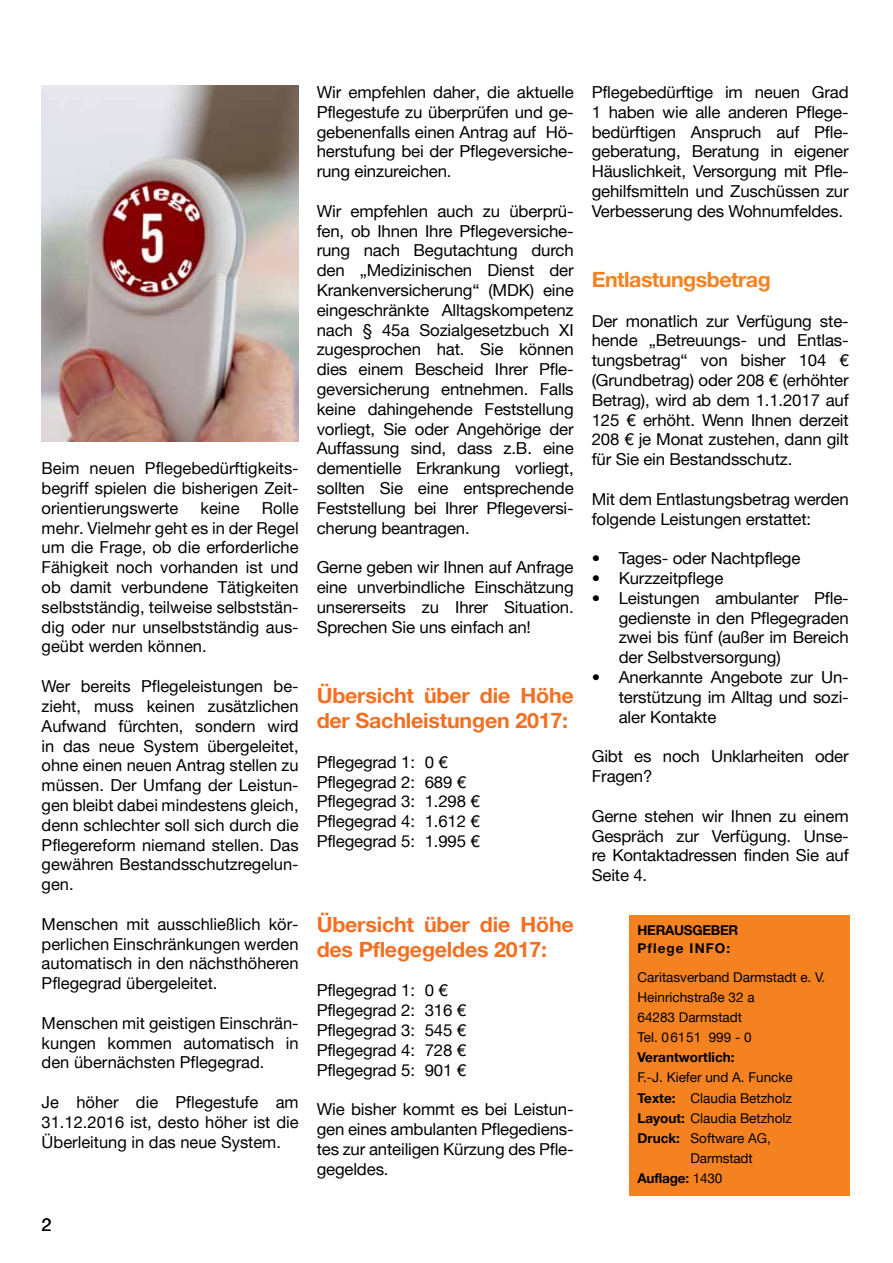
<style>
.page{position:relative;width:893px;height:1263px;background:#fff}
.page>*{position:absolute;margin:0;border:0;box-sizing:border-box;transform-origin:0 0}
.t1{font:700 21px/25.2px "Helvetica Neue";letter-spacing:-.01em;color:#f36f21}
.t2{font:700 21px "Helvetica Neue";letter-spacing:-.025em;color:#f58220}
.t3{font:18px "Helvetica Neue";color:#000}
.t4{font:16.5px/19.8px "Helvetica Neue";letter-spacing:-.01em;color:#000;text-align:justify}
.t5{font:13.5px/20.1px "Helvetica Neue";color:#000}
.t6{font:700 13.5px "Helvetica Neue";color:#000}
.t7{font:700 13.5px/18px "Helvetica Neue";letter-spacing:-.02em;color:#000}
.s1{font-weight:700}
.s2{font-weight:400}
</style>
<div class="page">
<div style="left:629px;top:915px;width:220px;height:281px;background:#f58220"></div>
<img style="left:42px;top:85px;width:257px;height:357px">
<p class="t4" style="left:42px;top:458px;width:259px">Beim neuen Pflegebedürftigkeits&shy;begriff spielen die bisherigen Zeit&shy;orientierungswerte</p>
<p class="t4" style="left:42px;top:498px;width:259px;text-indent:220px">Rolle mehr. Vielmehr geht es in der Regel um die Frage, ob die erforderliche Fähigkeit noch vorhanden ist und ob damit verbundene Tätigkeiten selbstständig, teilweise selbststän&shy;dig oder nur unselbstständig aus&shy;geübt werden können.</p>
<p class="t4" style="left:42px;top:676px;width:259px">Wer bereits Pflegeleistungen be&shy;zieht, muss keinen zusätzlichen Aufwand fürchten, sondern wird in das neue System übergeleitet, ohne einen neuen Antrag stellen zu müssen. Der Umfang der Leistun&shy;gen bleibt dabei mindestens gleich, denn schlechter soll sich durch die Pflegereform niemand stellen. Das gewähren Bestandsschutzregelun&shy;gen.</p>
<p class="t4" style="left:42px;top:914px;width:259px">Menschen mit ausschließlich kör&shy;perlichen Einschränkungen werden automatisch in den nächsthöheren Pflegegrad übergeleitet.</p>
<p class="t4" style="left:42px;top:1013px;width:259px">Menschen mit geistigen Einschrän&shy;kungen kommen automatisch in den übernächsten Pflegegrad.</p>
<p class="t4" style="left:42px;top:1092px;width:259px">Je höher die Pflegestufe am 31.12.2016 ist, desto höher ist die Überleitung in das neue System.</p>
<p class="t4" style="left:201px;top:498px;width:41px">keine</p>
<p class="t3" style="left:42px;top:1214px;width:12px">2</p>
<p class="t4" style="left:317px;top:82px;width:259px">Wir empfehlen daher, die aktuelle Pflegestufe zu überprüfen und ge&shy;gebenenfalls einen Antrag auf Hö&shy;herstufung bei der Pflegeversiche&shy;rung einzureichen.</p>
<p class="t4" style="left:317px;top:201px;width:259px">Wir empfehlen auch zu überprü&shy;fen, ob Ihnen Ihre Pflegeversiche&shy;rung nach Begutachtung durch den „Medizinischen Dienst der Krankenversicherung“ (MDK) eine eingeschränkte Alltagskompetenz nach § 45a Sozialgesetzbuch XI zugesprochen hat. Sie können dies einem Bescheid Ihrer Pfle&shy;geversicherung entnehmen. Falls keine dahingehende Feststellung vorliegt, Sie oder Angehörige der Auffassung sind, dass z.B. eine dementielle Erkrankung vorliegt, sollten Sie eine entsprechende Feststellung bei Ihrer Pflegeversi&shy;cherung beantragen.</p>
<p class="t4" style="left:317px;top:557px;width:258px">Gerne geben wir Ihnen auf Anfrage eine unverbindliche Einschätzung unsererseits zu Ihrer Situation.<br>Sprechen Sie uns einfach an!</p>
<p class="t1" style="left:317px;top:682px;width:259px">Übersicht über die Höhe der Sachleistungen 2017:</p>
<p class="t4" style="left:317px;top:752px;width:165px;text-align:left">Pflegegrad 1: 0 €<br>Pflegegrad 2: 689 €<br>Pflegegrad 3: 1.298 €<br>Pflegegrad 4: 1.612 €<br>Pflegegrad 5: 1.995 €</p>
<p class="t1" style="left:317px;top:911px;width:259px">Übersicht über die Höhe des Pflegegeldes 2017:</p>
<p class="t4" style="left:317px;top:980px;width:151px;text-align:left">Pflegegrad 1: 0 €<br>Pflegegrad 2: 316 €<br>Pflegegrad 3: 545 €<br>Pflegegrad 4: 728 €<br>Pflegegrad 5: 901 €</p>
<p class="t4" style="left:317px;top:1099px;width:259px">Wie bisher kommt es bei Leistun&shy;gen eines ambulanten Pflegediens&shy;tes zur anteiligen Kürzung des Pfle&shy;gegeldes.</p>
<p class="t4" style="left:592px;top:82px;width:259px">Pflegebedürftige im neuen Grad 1 haben wie alle anderen Pflege&shy;bedürftigen Anspruch auf Pfle&shy;geberatung, Beratung in eigener Häuslichkeit, Versorgung mit Pfle&shy;gehilfsmitteln und Zuschüssen zur Verbesserung des Wohnumfeldes.</p>
<p class="t2" style="left:592px;top:267px;width:181px">Entlastungsbetrag</p>
<p class="t4" style="left:592px;top:311px;width:259px">Der monatlich zur Verfügung ste&shy;hende „Betreuungs- und Entlas&shy;tungsbetrag“ von bisher 104 € (Grundbetrag) oder 208 € (erhöhter Betrag), wird ab dem 1.1.2017 auf 125 € erhöht. Wenn Ihnen derzeit 208 € je Monat zustehen, dann gilt für Sie ein Bestandsschutz.</p>
<p class="t4" style="left:592px;top:489px;width:259px">Mit dem Entlastungsbetrag werden folgende Leistungen erstattet:</p>
<p class="t4" style="left:592px;top:548px;width:210px">• Tages- oder Nachtpflege</p>
<p class="t4" style="left:592px;top:568px;width:133px">• Kurzzeitpflege</p>
<p class="t4" style="left:619px;top:588px;width:232px;text-indent:-27px">• Leistungen ambulanter Pfle&shy;gedienste in den Pflegegraden zwei bis fünf (außer im Bereich der Selbstversorgung)</p>
<p class="t4" style="left:619px;top:667px;width:232px;text-indent:-27px">• Anerkannte Angebote zur Un&shy;terstützung im Alltag und sozi&shy;aler Kontakte</p>
<p class="t4" style="left:592px;top:746px;width:259px">Gibt es noch Unklarheiten oder<br>Fragen?</p>
<p class="t4" style="left:592px;top:806px;width:259px">Gerne stehen wir Ihnen zu einem Gespräch zur Verfügung. Unse&shy;re Kontaktadressen finden Sie auf Seite 4.</p>
<p class="t7" style="left:638px;top:920px;width:102px">HERAUSGEBER<br>Pflege INFO:</p>
<p class="t5" style="left:638px;top:967px;width:189px">Caritasverband Darmstadt e. V.<br>Heinrichstraße 32 a<br>64283 Darmstadt<br>Tel. 06151 999 - 0</p>
<p class="t6" style="left:638px;top:1049px;width:98px">Verantwortlich:</p>
<p class="t5" style="left:638px;top:1067px;width:157px">F.-J. Kiefer und A. Funcke</p>
<p class="t5" style="left:638px;top:1087px;width:156px"><span class="s1">Texte:</span> Claudia Betzholz</p>
<p class="t5" style="left:637px;top:1108px;width:156px"><span class="s1">Layout:</span> Claudia Betzholz</p>
<p class="t5" style="left:637px;top:1128px;width:135px"><span class="s1">Druck:</span> Software AG,</p>
<p class="t5" style="left:690px;top:1148px;width:64px">Darmstadt</p>
<p class="t6" style="left:637px;top:1170px;width:86px">Auflage: <span class="s2">1430</span></p>
</div>
